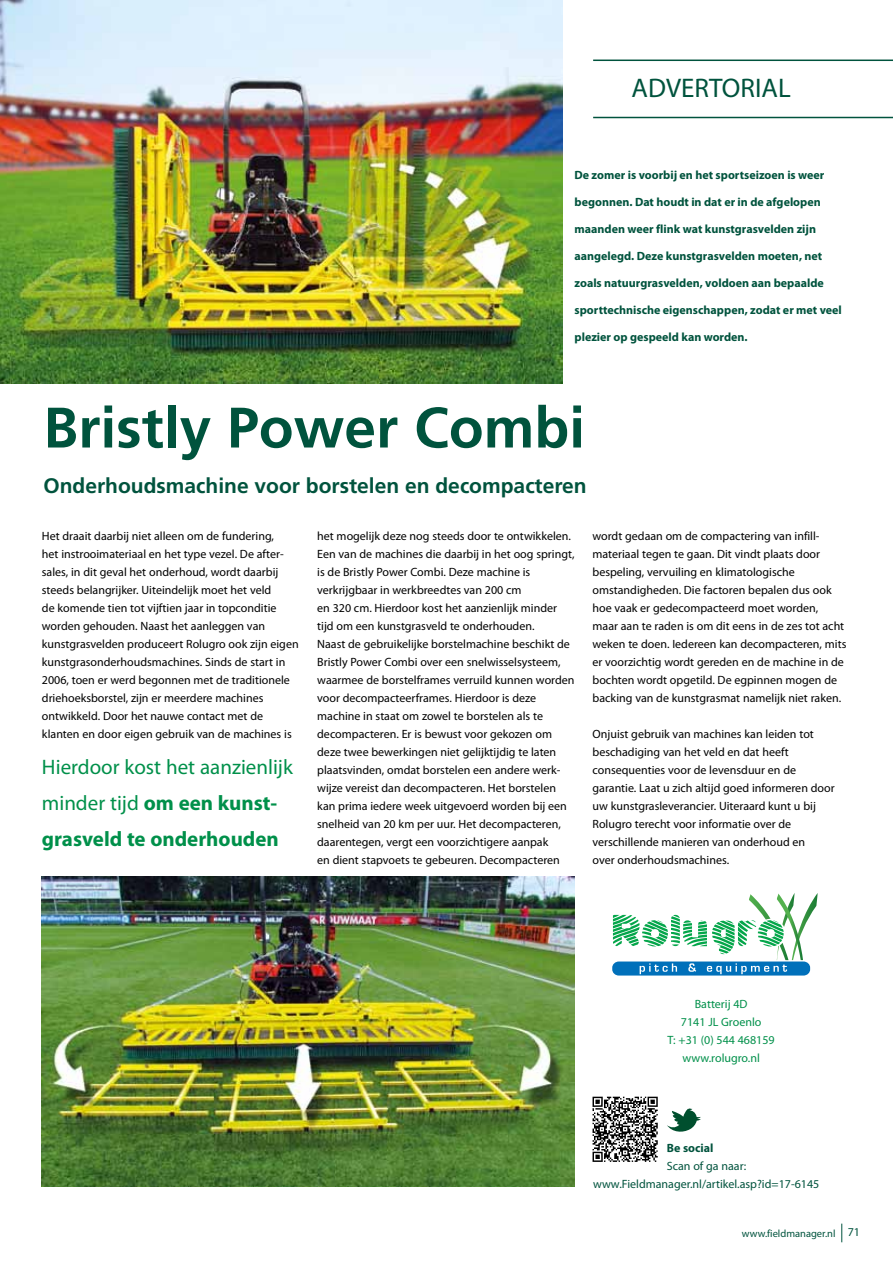
<style>
.page{position:relative;width:893px;height:1263px;background:#fff}
.page>*{position:absolute;margin:0;border:0;box-sizing:border-box;transform-origin:0 0}
.t1{font:700 57px "Frutiger";color:#00533d}
.t2{font:27px "Myriad Pro";color:#00533d}
.t3{font:21px/36px "Myriad Pro";color:#00904a}
.t4{font:700 21px "Frutiger";color:#00533d}
.t5{font:12px/18px "Myriad Pro";color:#000}
.t6{font:700 12px "Myriad Pro";color:#00533d}
.t7{font:12px/18px "Myriad Pro";color:#00533d;text-align:center}
.t8{font:12px/18px "Myriad Pro";color:#00904a;text-align:center}
.t9{font:10.5px "Myriad Pro";color:#00533d}
.s1{font-weight:700}
.s2{font-size:12px}
</style>
<div class="page">
<svg style="left:841px;top:1223px;width:1px;height:19px"></svg>
<hr style="left:593px;top:117px;width:300px;height:1px;background:#00533d">
<hr style="left:593px;top:60px;width:300px;height:1px;background:#00533d">
<img style="left:0;top:0;width:562px;height:383px">
<img style="left:42px;top:876px;width:532px;height:310px">
<svg style="left:613px;top:893px;width:205px;height:83px"></svg>
<svg style="left:592px;top:1097px;width:66px;height:65px"></svg>
<svg style="left:667px;top:1108px;width:34px;height:24px"></svg>
<h2 class="t2" style="left:632px;top:71px;width:161px">ADVERTORIAL</h2>
<p class="t6" style="left:574px;top:167px;width:251px">De zomer is voorbij en het sportseizoen is weer</p>
<p class="t6" style="left:574px;top:194px;width:248px">begonnen. Dat houdt in dat er in de afgelopen</p>
<p class="t6" style="left:574px;top:221px;width:243px">maanden weer flink wat kunstgrasvelden zijn</p>
<p class="t6" style="left:574px;top:248px;width:249px">aangelegd. Deze kunstgrasvelden moeten, net</p>
<p class="t6" style="left:574px;top:275px;width:251px">zoals natuurgrasvelden, voldoen aan bepaalde</p>
<p class="t6" style="left:574px;top:302px;width:269px">sporttechnische eigenschappen, zodat er met veel</p>
<p class="t6" style="left:574px;top:329px;width:175px">plezier op gespeeld kan worden.</p>
<h1 class="t1" style="left:43px;top:394px;width:543px">Bristly Power Combi</h1>
<h3 class="t4" style="left:43px;top:474px;width:545px">Onderhoudsmachine voor borstelen en decompacteren</h3>
<p class="t5" style="left:42px;top:527px;width:258px">Het draait daarbij niet alleen om de fundering,<br>het instrooimateriaal en het type vezel. De after&shy;sales, in dit geval het onderhoud, wordt daarbij steeds belangrijker. Uiteindelijk moet het veld<br>de komende tien tot vijftien jaar in topconditie worden gehouden. Naast het aanleggen van kunstgrasvelden produceert Rolugro ook zijn eigen kunstgrasonderhoudsmachines. Sinds de start in 2006, toen er werd begonnen met de traditionele driehoeksborstel, zijn er meerdere machines ontwikkeld. Door het nauwe contact met de klanten en door eigen gebruik van de machines is</p>
<p class="t5" style="left:317px;top:527px;width:259px">het mogelijk deze nog steeds door te ontwikkelen.<br>Een van de machines die daarbij in het oog springt, is de Bristly Power Combi. Deze machine is verkrijgbaar in werkbreedtes van 200 cm<br>en 320 cm. Hierdoor kost het aanzienlijk minder tijd om een kunstgrasveld te onderhouden.<br>Naast de gebruikelijke borstelmachine beschikt de Bristly Power Combi over een snelwisselsysteem, waarmee de borstelframes verruild kunnen worden voor decompacteerframes. Hierdoor is deze machine in staat om zowel te borstelen als te decompacteren. Er is bewust voor gekozen om deze twee bewerkingen niet gelijktijdig te laten plaatsvinden, omdat borstelen een andere werk&shy;wijze vereist dan decompacteren. Het borstelen kan prima iedere week uitgevoerd worden bij een snelheid van 20 km per uur. Het decompacteren, daarentegen, vergt een voorzichtigere aanpak<br>en dient stapvoets te gebeuren. Decompacteren</p>
<p class="t5" style="left:592px;top:527px;width:255px">wordt gedaan om de compactering van infill&shy;materiaal tegen te gaan. Dit vindt plaats door bespeling, vervuiling en klimatologische omstandigheden. Die factoren bepalen dus ook hoe vaak er gedecompacteerd moet worden, maar aan te raden is om dit eens in de zes tot acht weken te doen. Iedereen kan decompacteren, mits er voorzichtig wordt gereden en de machine in de bochten wordt opgetild. De egpinnen mogen de backing van de kunstgrasmat namelijk niet raken.</p>
<p class="t5" style="left:592px;top:725px;width:244px">Onjuist gebruik van machines kan leiden tot beschadiging van het veld en dat heeft consequenties voor de levensduur en de garantie. Laat u zich altijd goed informeren door uw kunstgrasleverancier. Uiteraard kunt u bij Rolugro terecht voor informatie over de verschillende manieren van onderhoud en<br>over onderhoudsmachines.</p>
<h3 class="t3" style="left:42px;top:749px;width:253px">Hierdoor kost het aanzienlijk minder tijd <span class="s1">om een kunst&shy;grasveld te onderhouden</span></h3>
<p class="t8" style="left:668px;top:995px;width:109px">Batterij 4D<br>7141 JL Groenlo<br>T: +31 (0) 544 468159 www.rolugro.nl</p>
<p class="t6" style="left:667px;top:1140px;width:48px">Be social</p>
<p class="t7" style="left:593px;top:1157px;width:228px">Scan of ga naar: www.Fieldmanager.nl/artikel.asp?id=17-6145</p>
<p class="t9" style="left:742px;top:1227px;width:120px">www.fieldmanager.nl <span class="s2">71</span></p>
</div>
